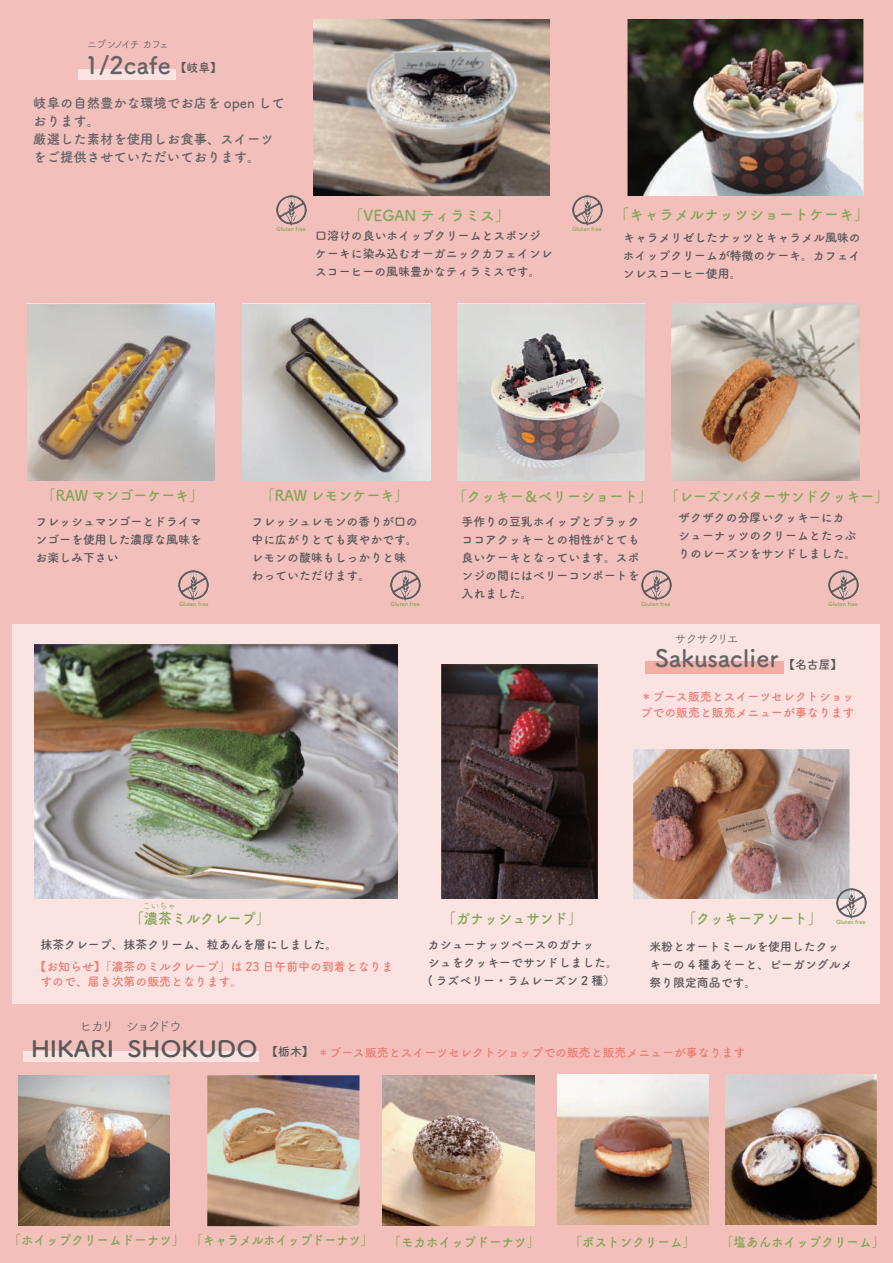
<style>
.page{position:relative;width:893px;height:1263px;background:#f3bfbb}
.page>*{position:absolute;margin:0;border:0;box-sizing:border-box;transform-origin:0 0}
.t1{font:700 24px "Tsuku A Rd Gothic";color:#646367}
.t2{font:700 22.5px "Tsuku A Rd Gothic";color:#57585a;scale:1.07 1}
.t3{font:700 15px "Tsuku A Rd Gothic";color:#82a656;scale:.93 1}
.t4{font:700 15px "Tsuku A Rd Gothic";color:#82a656}
.t5{font:700 15px "Tsuku A Rd Gothic";color:#82a656;scale:.95 1}
.t6{font:700 13.5px "Tsuku A Rd Gothic";color:#82a656;scale:.93 1}
.t7{font:700 13.5px/18px "Tsuku A Rd Gothic";color:#646367}
.t8{font:13.5px "Tsuku A Rd Gothic";letter-spacing:-.175em;color:#57585a}
.t9{font:700 12px/18px "Tsuku A Rd Gothic";color:#57585a}
.t10{font:700 12px/16.5px "Tsuku A Rd Gothic";color:#ea7e74}
.t11{font:12px "Tsuku A Rd Gothic";letter-spacing:-.11em;color:#57585a}
.t12{font:10.5px "Tsuku A Rd Gothic";letter-spacing:-.2em;color:#57585a}
.t13{font:9px "Tsuku A Rd Gothic";color:#82a656;scale:.93 1}
.t14{font:700 5.55px "Tsuku A Rd Gothic";color:#82a656}
.s1{color:#57585a}
</style>
<div class="page">
<div style="left:12px;top:624px;width:867px;height:380px;background:#fae3e1"></div>
<div style="left:645px;top:662px;width:138px;height:12px;background:#f2aea2"></div>
<div style="left:78px;top:69px;width:98px;height:11px;background:#fae3e1"></div>
<img style="left:441px;top:664px;width:157px;height:235px">
<img style="left:634px;top:750px;width:216px;height:149px">
<img style="left:627px;top:20px;width:236px;height:175px">
<img style="left:314px;top:20px;width:235px;height:175px">
<img style="left:27px;top:303px;width:188px;height:177px">
<img style="left:243px;top:303px;width:187px;height:177px">
<img style="left:457px;top:303px;width:188px;height:177px">
<img style="left:672px;top:303px;width:187px;height:177px">
<img style="left:35px;top:644px;width:363px;height:255px">
<img style="left:276px;top:195px;width:30px;height:31px">
<img style="left:572px;top:195px;width:30px;height:31px">
<img style="left:179px;top:570px;width:30px;height:31px">
<img style="left:641px;top:570px;width:30px;height:31px">
<img style="left:390px;top:570px;width:30px;height:31px">
<img style="left:828px;top:570px;width:30px;height:31px">
<div style="left:23px;top:1052px;width:235px;height:10px;background:#fae3e1"></div>
<img style="left:18px;top:1076px;width:152px;height:150px">
<img style="left:207px;top:1076px;width:153px;height:151px">
<img style="left:557px;top:1075px;width:151px;height:150px">
<img style="left:726px;top:1075px;width:151px;height:150px">
<img style="left:383px;top:1076px;width:151px;height:150px">
<img style="left:836px;top:888px;width:30px;height:31px">
<p class="t12" style="left:87px;top:36px;width:84px">ニブンノイチ カフェ</p>
<h1 class="t1" style="left:85px;top:46px;width:88px">1/2cafe</h1>
<p class="t9" style="left:175px;top:58px;width:49px">【岐阜】</p>
<p class="t7" style="left:33px;top:93px;width:253px">岐阜の自然豊かな環境でお店を open しております。<br>厳選した素材を使用しお食事、スイーツをご提供させていただいております。</p>
<p class="t4" style="left:348px;top:204px;width:163px">「VEGAN ティラミス」</p>
<p class="t4" style="left:614px;top:203px;width:256px">「キャラメルナッツショートケーキ」</p>
<p class="t9" style="left:315px;top:226px;width:239px">口溶けの良いホイップクリームとスポンジケーキに染み込むオーガニックカフェインレスコーヒーの風味豊かなティラミスです。</p>
<p class="t9" style="left:623px;top:228px;width:239px;text-align:justify">キャラメリゼしたナッツとキャラメル風味のホイップクリームが特徴のケーキ。カフェインレスコーヒー使用。</p>
<p class="t14" style="left:277px;top:225px;width:31px">Gluten free</p>
<p class="t14" style="left:572px;top:225px;width:31px">Gluten free</p>
<p class="t3" style="left:42px;top:483px;width:175px">「RAW マンゴーケーキ」</p>
<p class="t9" style="left:35px;top:512px;width:168px;text-align:justify">フレッシュマンゴーとドライマンゴーを使用した濃厚な風味をお楽しみ下さい</p>
<p class="t3" style="left:261px;top:483px;width:160px">「RAW レモンケーキ」</p>
<p class="t9" style="left:251px;top:512px;width:168px">フレッシュレモンの香りが口の中に広がりとても爽やかです。レモンの酸味もしっかりと味わっていただけます。</p>
<p class="t5" style="left:453px;top:485px;width:211px">「クッキー＆ベリーショート」</p>
<p class="t9" style="left:461px;top:512px;width:180px;text-align:justify">手作りの豆乳ホイップとブラックココアクッキーとの相性がとても良いケーキとなっています。スポンジの間にはベリーコンポートを入れました。</p>
<p class="t3" style="left:665px;top:484px;width:241px">「レーズンバターサンドクッキー」</p>
<p class="t9" style="left:678px;top:507px;width:180px">ザクザクの分厚いクッキーにカシューナッツのクリームとたっぷりのレーズンをサンドしました。</p>
<p class="t14" style="left:179px;top:600px;width:31px">Gluten free</p>
<p class="t14" style="left:641px;top:600px;width:31px">Gluten free</p>
<p class="t14" style="left:391px;top:600px;width:31px">Gluten free</p>
<p class="t11" style="left:675px;top:630px;width:66px">サクサクリエ</p>
<h1 class="t1" style="left:655px;top:639px;width:125px">Sakusaclier</h1>
<p class="t14" style="left:829px;top:600px;width:31px">Gluten free</p>
<p class="t9" style="left:783px;top:655px;width:61px">【名古屋】</p>
<p class="t10" style="left:641px;top:687px;width:215px">＊ブース販売とスイーツセレクトショップでの販売と販売メニューが事なります</p>
<p class="t13" style="left:142px;top:899px;width:37px">こいちゃ</p>
<p class="t3" style="left:130px;top:907px;width:151px">「濃茶ミルクレープ」</p>
<p class="t9" style="left:40px;top:935px;width:298px">抹茶クレープ、抹茶クリーム、粒あんを層にしました。</p>
<p class="t10" style="left:40px;top:958px;width:354px;line-height:15px;text-indent:-6px">【お知らせ】「濃茶のミルクレープ」は 23 日午前中の到着となりますので、届き次第の販売となります。</p>
<p class="t8" style="left:79px;top:1016px;width:105px">ヒカリ　ショクドウ</p>
<p class="t3" style="left:442px;top:907px;width:151px">「ガナッシュサンド」</p>
<p class="t3" style="left:682px;top:907px;width:152px">「クッキーアソート」</p>
<p class="t14" style="left:836px;top:918px;width:31px">Gluten free</p>
<p class="t9" style="left:428px;top:934px;width:192px">カシューナッツベースのガナッ<br>シュをクッキーでサンドしました。( ラズベリー・ラムレーズン 2 種）</p>
<p class="t9" style="left:649px;top:937px;width:205px">米粉とオートミールを使用したクッキーの 4 種あそーと、ビーガングルメ祭り限定商品です。</p>
<h2 class="t2" style="left:31px;top:1031px;width:213px">HIKARI SHOKUDO</h2>
<p class="t10" style="left:266px;top:1043px;width:480px"><span class="s1">【栃木】</span>＊ブース販売とスイーツセレクトショップでの販売と販売メニューが事なります</p>
<p class="t6" style="left:9px;top:1230px;width:572px">「ホイップクリームドーナツ」「キャラメルホイップドーナツ」 「モカホイップドーナツ」</p>
<p class="t6" style="left:570px;top:1231px;width:137px">「ボストンクリーム」</p>
<p class="t6" style="left:721px;top:1231px;width:177px">「塩あんホイップクリーム」</p>
</div>
